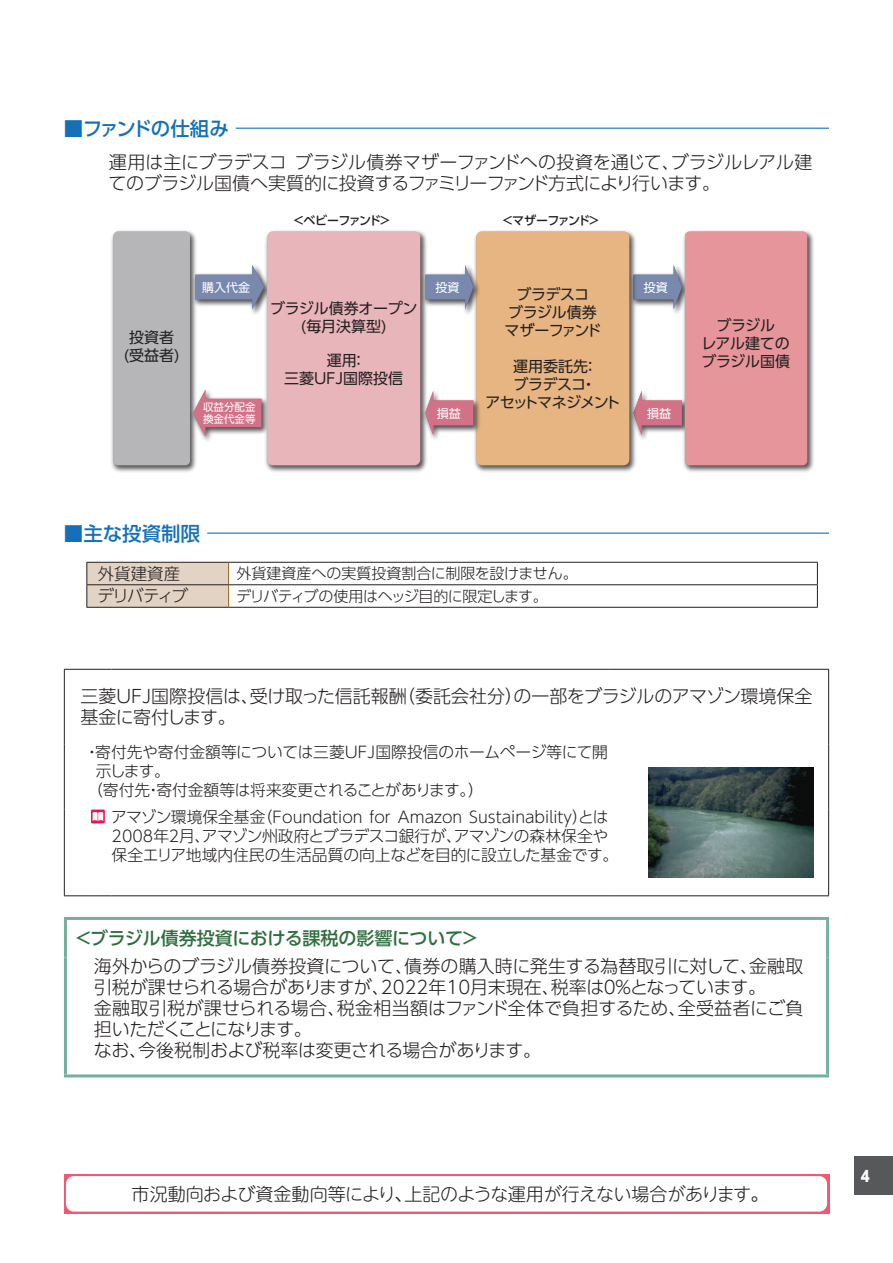
<style>
.page{position:relative;width:893px;height:1263px;background:#fff}
.page>*{position:absolute;margin:0;border:0;box-sizing:border-box;transform-origin:0 0}
.t1{font:500 19.5px "UD Shin Go Pro";letter-spacing:-.06em;color:#1471b9}
.t2{font:500 19.5px "UD Shin Go Pro";letter-spacing:-.005em;color:#1471b9}
.t3{font:300 18px/21px "UD Shin Go Pro";letter-spacing:-.015em;color:#231f20}
.t4{font:300 18px "UD Shin M Go Pro";letter-spacing:-.01em;color:#231f20}
.t5{font:500 18px "UD Shin Go Pro";letter-spacing:-.01em;color:#2f6f3f}
.t6{font:300 16.5px "UD Shin Go Pro";letter-spacing:-.03em;color:#231f20}
.t7{font:300 15.75px/18.8px "UD Shin Go Pro";color:#231f20}
.t8{font:300 15.75px "UD Shin Go Pro";letter-spacing:-.02em;color:#231f20}
.t9{font:15px/18px "UD Shin Go Pro";letter-spacing:-.02em;color:#231f20;text-align:center}
.t10{font:300 15px "UD Shin Go Pro";color:#231f20}
.t11{font:15px/18px "UD Shin Go Pro";letter-spacing:-.05em;color:#231f20;text-align:center}
.t12{font:300 15px "UD Shin Go Pro";letter-spacing:-.02em;color:#231f20}
.t13{font:15px/18px "UD Shin Go Pro";color:#231f20;text-align:center}
.t14{font:800 15px "UD Shin Go Pro";color:#fff;scale:.9 1}
.t15{font:500 12px "UD Shin Go Pro";letter-spacing:-.085em;color:#231f20}
.t16{font:12px "UD Shin Go Pro";color:#fff}
.t17{font:10.5px/12px "UD Shin Go Pro";color:#fff}
</style>
<div class="page">
<div style="left:855px;top:1157px;width:38px;height:38px;background:#57585a"></div>
<hr style="left:236px;top:128px;width:593px;height:1px;background:#1471b9">
<img style="left:639px;top:435px;width:8px;height:4px">
<svg style="left:639px;top:391px;width:41px;height:44px"></svg>
<img style="left:673px;top:309px;width:7px;height:4px">
<svg style="left:639px;top:265px;width:41px;height:44px"></svg>
<img style="left:111px;top:230px;width:85px;height:242px">
<div style="left:113px;top:231px;width:77px;height:234px;background:#b6b6b8;border-radius:5px"></div>
<img style="left:474px;top:230px;width:165px;height:242px">
<div style="left:476px;top:232px;width:153px;height:233px;background:#e6b582;border-radius:6px"></div>
<img style="left:680px;top:230px;width:134px;height:242px">
<div style="left:685px;top:232px;width:122px;height:233px;background:#e6969b;border-radius:5px"></div>
<img style="left:190px;top:385px;width:73px;height:61px">
<svg style="left:193px;top:390px;width:68px;height:46px"></svg>
<img style="left:191px;top:260px;width:70px;height:58px">
<svg style="left:195px;top:265px;width:68px;height:44px"></svg>
<img style="left:263px;top:230px;width:164px;height:242px">
<div style="left:267px;top:232px;width:153px;height:233px;background:#e8b5ba;border-radius:6px"></div>
<img style="left:421px;top:260px;width:58px;height:58px">
<svg style="left:425px;top:265px;width:48px;height:44px"></svg>
<img style="left:421px;top:386px;width:59px;height:58px">
<svg style="left:425px;top:391px;width:48px;height:44px"></svg>
<hr style="left:207px;top:533px;width:622px;height:1px;background:#1471b9">
<hr style="left:229px;top:562px;width:589px;height:1px;background:#231f20">
<svg style="left:86px;top:562px;width:143px;height:45px;background:#d8c9ba"></svg>
<hr style="left:229px;top:584px;width:589px;height:1px;background:#231f20">
<svg style="left:817px;top:563px;width:1px;height:44px"></svg>
<hr style="left:86px;top:607px;width:143px;height:1px;background:#231f20">
<hr style="left:229px;top:607px;width:589px;height:1px;background:#231f20">
<hr style="left:64px;top:670px;width:1px;height:74px;background:#231f20">
<svg style="left:64px;top:669px;width:48px;height:1px"></svg>
<hr style="left:112px;top:669px;width:496px;height:1px;background:#231f20">
<hr style="left:608px;top:669px;width:221px;height:1px;background:#231f20">
<hr style="left:828px;top:670px;width:1px;height:74px;background:#231f20">
<hr style="left:64px;top:744px;width:1px;height:65px;background:#231f20">
<hr style="left:828px;top:744px;width:1px;height:65px;background:#231f20">
<hr style="left:828px;top:809px;width:1px;height:86px;background:#231f20">
<hr style="left:608px;top:895px;width:221px;height:1px;background:#231f20">
<hr style="left:64px;top:809px;width:1px;height:86px;background:#231f20">
<svg style="left:64px;top:895px;width:48px;height:1px"></svg>
<hr style="left:112px;top:895px;width:496px;height:1px;background:#231f20">
<img style="left:648px;top:767px;width:165px;height:110px">
<svg style="left:91px;top:809px;width:14px;height:14px"></svg>
<svg style="left:93px;top:812px;width:10px;height:9px"></svg>
<hr style="left:64px;top:917px;width:765px;height:3px;background:#75b09a">
<hr style="left:64px;top:920px;width:3px;height:37px;background:#75b09a">
<hr style="left:826px;top:920px;width:3px;height:37px;background:#75b09a">
<hr style="left:64px;top:957px;width:3px;height:117px;background:#75b09a">
<hr style="left:826px;top:957px;width:3px;height:117px;background:#75b09a">
<hr style="left:64px;top:1074px;width:765px;height:3px;background:#75b09a">
<svg style="left:64px;top:1174px;width:765px;height:39px;background:#f27085"></svg>
<div style="left:66px;top:1176px;width:761px;height:35px;background:#fff;border-radius:8px"></div>
<p class="t1" style="left:64px;top:112px;width:166px">■ファンドの仕組み</p>
<p class="t3" style="left:109px;top:151px;width:705px">運用は主にブラデスコ ブラジル債券マザーファンドへの投資を通じて、ブラジルレアル建てのブラジル国債へ実質的に投資するファミリーファンド方式により行います。</p>
<p class="t15" style="left:292px;top:211px;width:100px">＜ベビーファンド＞</p>
<p class="t15" style="left:501px;top:211px;width:100px">＜マザーファンド＞</p>
<p class="t9" style="left:124px;top:328px;width:58px">投資者<br>(受益者)</p>
<p class="t16" style="left:202px;top:277px;width:49px">購入代金</p>
<p class="t17" style="left:203px;top:400px;width:54px">収益分配金換金代金等</p>
<p class="t9" style="left:270px;top:299px;width:149px">ブラジル債券オープン(毎月決算型)</p>
<p class="t13" style="left:284px;top:351px;width:121px">運用：<br>三菱ＵＦＪ国際投信</p>
<p class="t16" style="left:435px;top:277px;width:25px">投資</p>
<p class="t16" style="left:437px;top:403px;width:25px">損益</p>
<p class="t9" style="left:505px;top:285px;width:98px">ブラデスコ<br>ブラジル債券マザーファンド</p>
<p class="t11" style="left:485px;top:356px;width:137px">運用委託先：<br>ブラデスコ・<br>アセットマネジメント</p>
<p class="t16" style="left:644px;top:277px;width:25px">投資</p>
<p class="t16" style="left:647px;top:403px;width:25px">損益</p>
<p class="t9" style="left:701px;top:316px;width:90px">ブラジル<br>レアル建てのブラジル国債</p>
<p class="t2" style="left:64px;top:517px;width:138px">■主な投資制限</p>
<p class="t6" style="left:98px;top:560px;width:84px">外貨建資産</p>
<p class="t10" style="left:236px;top:561px;width:343px">外貨建資産への実質投資割合に制限を設けません。</p>
<p class="t6" style="left:97px;top:583px;width:92px">デリバティブ</p>
<p class="t12" style="left:236px;top:584px;width:313px">デリバティブの使用はヘッジ目的に限定します。</p>
<p class="t3" style="left:80px;top:685px;width:733px">三菱ＵＦＪ国際投信は、受け取った信託報酬（委託会社分）の一部をブラジルのアマゾン環境保全基金に寄付します。</p>
<p class="t7" style="left:84px;top:742px;width:525px">・寄付先や寄付金額等については三菱ＵＦＪ国際投信のホームページ等にて開</p>
<p class="t7" style="left:96px;top:761px;width:76px">示します。</p>
<p class="t8" style="left:87px;top:777px;width:398px">（寄付先・寄付金額等は将来変更されることがあります。）</p>
<p class="t7" style="left:111px;top:807px;width:508px">アマゾン環境保全基金（Foundation for Amazon Sustainability）とは<br>2008年２月、アマゾン州政府とブラデスコ銀行が、アマゾンの森林保全や保全エリア地域内住民の生活品質の向上などを目的に設立した基金です。</p>
<p class="t5" style="left:74px;top:923px;width:406px">＜ブラジル債券投資における課税の影響について＞</p>
<p class="t3" style="left:94px;top:955px;width:711px">海外からのブラジル債券投資について、債券の購入時に発生する為替取引に対して、金融取引税が課せられる場合がありますが、2022年10月末現在、税率は０％となっています。<br>金融取引税が課せられる場合、税金相当額はファンド全体で負担するため、全受益者にご負担いただくことになります。<br>なお、今後税制および税率は変更される場合があります。</p>
<p class="t4" style="left:132px;top:1179px;width:638px">市況動向および資金動向等により、上記のような運用が行えない場合があります。</p>
<p class="t14" style="left:861px;top:1163px;width:11px">4</p>
</div>
